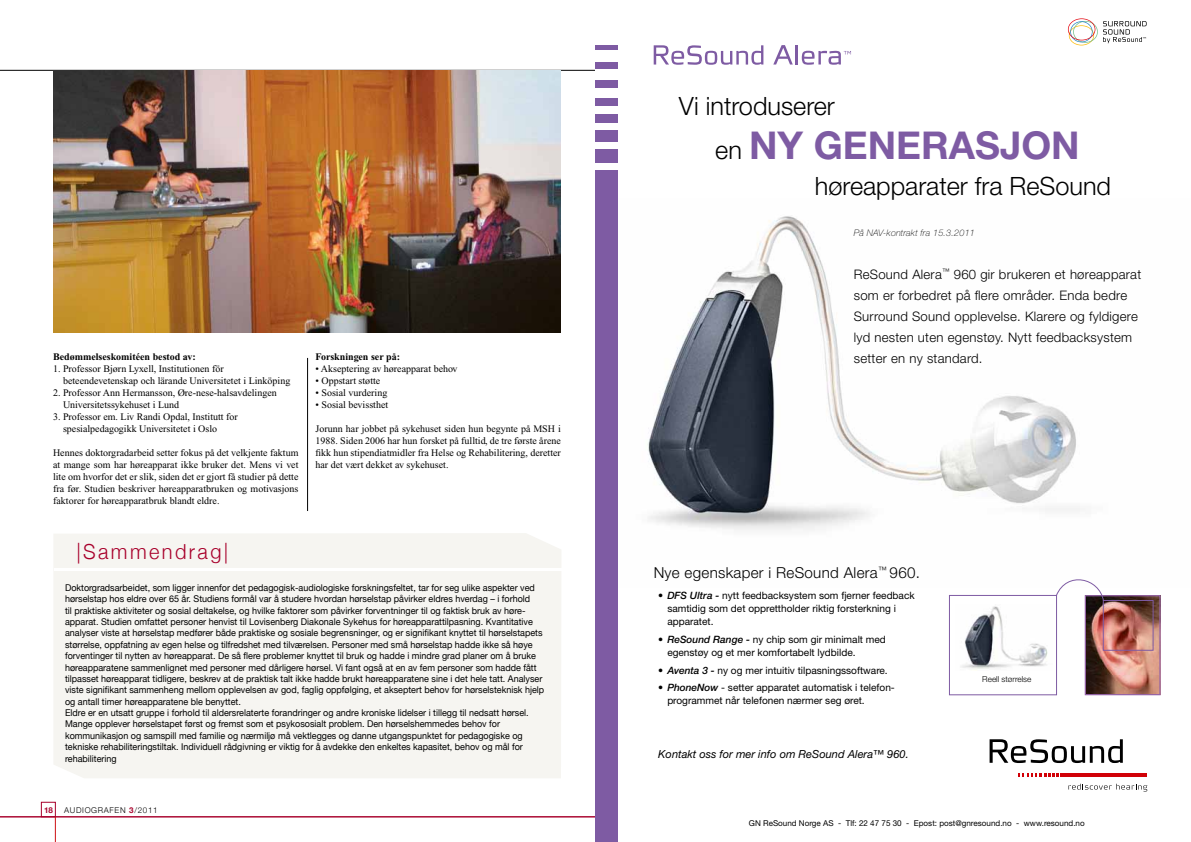
<style>
.page{position:relative;width:1191px;height:842px;background:#fff}
.page>*{position:absolute;margin:0;border:0;box-sizing:border-box;transform-origin:0 0}
.t1{font:700 38.4px "Helvetica Neue LT";color:#7e5ba3}
.t2{font:300 25.2px "Helvetica Neue LT";color:#000}
.t3{font:300 20.7px "Helvetica Neue";letter-spacing:.12em;color:#a8002b}
.t4{font:300 15.1px "Helvetica Neue LT";letter-spacing:.02em;color:#000}
.t5{font:300 13.1px/21.2px "Helvetica Neue LT";letter-spacing:.02em;color:#000}
.t6{font:italic 11.1px "Helvetica Neue LT";color:#000}
.t7{font:10.1px/13.1px "Helvetica Neue LT";color:#000}
.t8{font:10px/12px "Times New Roman";color:#000}
.t9{font:700 10px "Times New Roman";color:#000}
.t10{font:9.3px/11.4px "Helvetica Neue";color:#000}
.t11{font:italic 100 9.1px "Helvetica Neue LT";letter-spacing:.02em;color:#000}
.t12{font:300 8.2px "Helvetica Neue LT";color:#000}
.t13{font:8.1px "Helvetica Neue LT";color:#000}
.t14{font:300 8px "Helvetica Neue";color:#000}
.t15{font:700 8px "Helvetica Neue";color:#a8002b}
.s1{font-weight:700;color:#a8002b}
.s2{font-weight:300;font-size:25.2px;color:#000}
.s3{font-weight:500;font-style:italic}
</style>
<div class="page">
<div style="left:41px;top:802px;width:14px;height:15px;border:1px solid #a8002b"></div>
<hr style="left:0;top:817px;width:597px;height:1px;background:#a8002b">
<svg style="left:55px;top:817px;width:1px;height:25px"></svg>
<hr style="left:0;top:70px;width:595px;height:1px;background:#000">
<img style="left:617px;top:198px;width:463px;height:390px">
<svg style="left:653px;top:45px;width:110px;height:20px"></svg>
<svg style="left:773px;top:45px;width:19px;height:20px"></svg>
<hr style="left:795px;top:45px;width:2px;height:20px;background:#7e5ba3">
<svg style="left:801px;top:51px;width:50px;height:14px"></svg>
<div style="left:595px;top:170px;width:22px;height:401px;background:#7e5ba3"></div>
<div style="left:595px;top:149px;width:22px;height:14px;background:#7e5ba3"></div>
<div style="left:595px;top:131px;width:22px;height:11px;background:#7e5ba3"></div>
<div style="left:595px;top:114px;width:22px;height:9px;background:#7e5ba3"></div>
<div style="left:595px;top:98px;width:22px;height:8px;background:#7e5ba3"></div>
<div style="left:595px;top:80px;width:22px;height:8px;background:#7e5ba3"></div>
<div style="left:595px;top:62px;width:22px;height:6px;background:#7e5ba3"></div>
<div style="left:595px;top:45px;width:22px;height:5px;background:#7e5ba3"></div>
<div style="left:595px;top:475px;width:22px;height:367px;background:#7e5ba3"></div>
<svg style="left:1068px;top:18px;width:29px;height:27px"></svg>
<svg style="left:1103px;top:21px;width:43px;height:22px"></svg>
<img style="left:961px;top:606px;width:87px;height:64px">
<img style="left:1086px;top:597px;width:72px;height:96px">
<div style="left:1084px;top:595px;width:76px;height:100px;border:1px solid #9564a7"></div>
<div style="left:1102px;top:600px;width:51px;height:51px;border:1px solid #7e5ba3"></div>
<div style="left:949px;top:595px;width:108px;height:100px;border:1px solid #7e5ba3"></div>
<svg style="left:1055px;top:570px;width:49px;height:31px"></svg>
<svg style="left:1068px;top:784px;width:79px;height:7px"></svg>
<svg style="left:1018px;top:773px;width:41px;height:4px"></svg>
<hr style="left:1060px;top:773px;width:87px;height:4px;background:#d10007">
<svg style="left:989px;top:739px;width:133px;height:24px"></svg>
<div style="left:54px;top:533px;width:507px;height:245px;background:#f6f5f1"></div>
<hr style="left:54px;top:568px;width:507px;height:2px;background:#fff">
<hr style="left:307px;top:358px;width:1px;height:153px;background:#000">
<img style="left:53px;top:70px;width:508px;height:262px">
<p class="t9" style="left:53px;top:351px;width:144px">Bedømmelseskomitéen bestod av:</p>
<p class="t8" style="left:63px;top:363px;width:229px;text-indent:-10px">1. Professor Bjørn Lyxell, Institutionen för beteendevetenskap och lärande Universitetet i Linköping</p>
<p class="t8" style="left:63px;top:387px;width:215px;text-indent:-10px">2. Professor Ann Hermansson, Øre-nese-halsavdelingen<br>Universitetssykehuset i Lund</p>
<p class="t8" style="left:63px;top:411px;width:176px;text-indent:-10px">3. Professor em. Liv Randi Opdal, Institutt for spesialpedagogikk Universitetet i Oslo</p>
<p class="t8" style="left:53px;top:447px;width:247px;text-align:justify">Hennes doktorgradarbeid setter fokus på det velkjente faktum at mange som har høreapparat ikke bruker det. Mens vi vet lite om hvorfor det er slik, siden det er gjort få studier på dette fra før. Studien beskriver høreapparatbruken og motivasjons faktorer for høreapparatbruk blandt eldre.</p>
<p class="t9" style="left:315px;top:351px;width:86px">Forskningen ser på:</p>
<p class="t8" style="left:315px;top:363px;width:144px">• Akseptering av høreapparat behov</p>
<p class="t8" style="left:315px;top:375px;width:66px">• Oppstart støtte</p>
<p class="t8" style="left:315px;top:387px;width:73px">• Sosial vurdering</p>
<p class="t8" style="left:315px;top:399px;width:74px">• Sosial bevissthet</p>
<p class="t8" style="left:315px;top:423px;width:247px;text-align:justify">Jorunn har jobbet på sykehuset siden hun begynte på MSH i 1988. Siden 2006 har hun forsket på fulltid, de tre første årene fikk hun stipendiatmidler fra Helse og Rehabilitering, deretter har det vært dekket av sykehuset.</p>
<h3 class="t3" style="left:76px;top:539px;width:153px">|Sammendrag|</h3>
<p class="t10" style="left:65px;top:582px;width:481px">Doktorgradsarbeidet, som ligger innenfor det pedagogisk-audiologiske forskningsfeltet, tar for seg ulike aspekter ved hørselstap hos eldre over 65 år. Studiens formål var å studere hvordan hørselstap påvirker eldres hverdag – i forhold<br>til praktiske aktiviteter og sosial deltakelse, og hvilke faktorer som påvirker forventninger til og faktisk bruk av høre&shy;apparat. Studien omfattet personer henvist til Lovisenberg Diakonale Sykehus for høreapparattilpasning. Kvantitative analyser viste at hørselstap medfører både praktiske og sosiale begrensninger, og er signifikant knyttet til hørselstapets størrelse, oppfatning av egen helse og tilfredshet med tilværelsen. Personer med små hørselstap hadde ikke så høye forventinger til nytten av høreapparat. De så flere problemer knyttet til bruk og hadde i mindre grad planer om å bruke høreapparatene sammenlignet med personer med dårligere hørsel. Vi fant også at en av fem personer som hadde fått tilpasset høreapparat tidligere, beskrev at de praktisk talt ikke hadde brukt høreapparatene sine i det hele tatt. Analyser viste signifikant sammenheng mellom opplevelsen av god, faglig oppfølging, et akseptert behov for hørselsteknisk hjelp og antall timer høreapparatene ble benyttet.<br>Eldre er en utsatt gruppe i forhold til aldersrelaterte forandringer og andre kroniske lidelser i tillegg til nedsatt hørsel.<br>M ange opplever hørselstapet først og fremst som et psykososialt problem. Den hørselshemmedes behov for kommunikasjon og samspill med familie og nærmiljø må vektlegges og danne utgangspunktet for pedagogiske og tekniske rehabiliteringstiltak. I ndividuell rådgivning er viktig for å avdekke den enkeltes kapasitet, behov og mål for rehabilitering</p>
<p class="t15" style="left:44px;top:805px;width:10px">18</p>
<p class="t14" style="left:64px;top:805px;width:7px">AUDIOGRAFE</p>
<p class="t14" style="left:120px;top:805px;width:39px">N <span class="s1">3</span>/2011</p>
<h2 class="t2" style="left:679px;top:90px;width:157px">Vi introduserer</h2>
<h1 class="t1" style="left:715px;top:122px;width:366px"><span class="s2">en</span> NY GENERASJON</h1>
<h2 class="t2" style="left:815px;top:171px;width:298px">høreapparater fra ReSound</h2>
<p class="t11" style="left:853px;top:227px;width:123px">På NAV-kontrakt fra 15.3.2011</p>
<h3 class="t5" style="left:853px;top:263px;width:289px">ReSound Alera<sup>™</sup> 960 gir brukeren et høreapparat som er forbedret på flere områder. Enda bedre Surround Sound opplevelse. Klarere og fyldigere lyd nesten uten egenstøy. Nytt feedbacksystem setter en ny standard.</h3>
<h3 class="t4" style="left:653px;top:564px;width:268px">Nye egenskaper i ReSound Alera<sup>™</sup> 960.</h3>
<p class="t7" style="left:667px;top:589px;width:249px;text-indent:-9px">• <span class="s3">DFS Ultra -</span> nytt feedbacksystem som fjerner feedback samtidig som det opprettholder riktig forsterkning i apparatet.</p>
<p class="t7" style="left:667px;top:632px;width:220px;text-indent:-9px">• <span class="s3">ReSound Range -</span> ny chip som gir minimalt med egenstøy og et mer komfortabelt lydbilde.</p>
<p class="t7" style="left:658px;top:663px;width:231px">• <span class="s3">Aventa 3 -</span> ny og mer intuitiv tilpasningssoftware.</p>
<p class="t7" style="left:667px;top:681px;width:229px;text-indent:-9px">• <span class="s3">PhoneNow</span> - setter apparatet automatisk i telefon&shy;programmet når telefonen nærmer seg øret.</p>
<p class="t6" style="left:658px;top:747px;width:252px">Kontakt oss for mer info om ReSound Alera™ 960.</p>
<p class="t12" style="left:982px;top:674px;width:51px">Reell størrelse</p>
<p class="t13" style="left:749px;top:818px;width:337px">GN ReSound Norge AS - Tlf: 22 47 75 30 - Epost: post@gnresound.no - www.resound.no</p>
</div>
